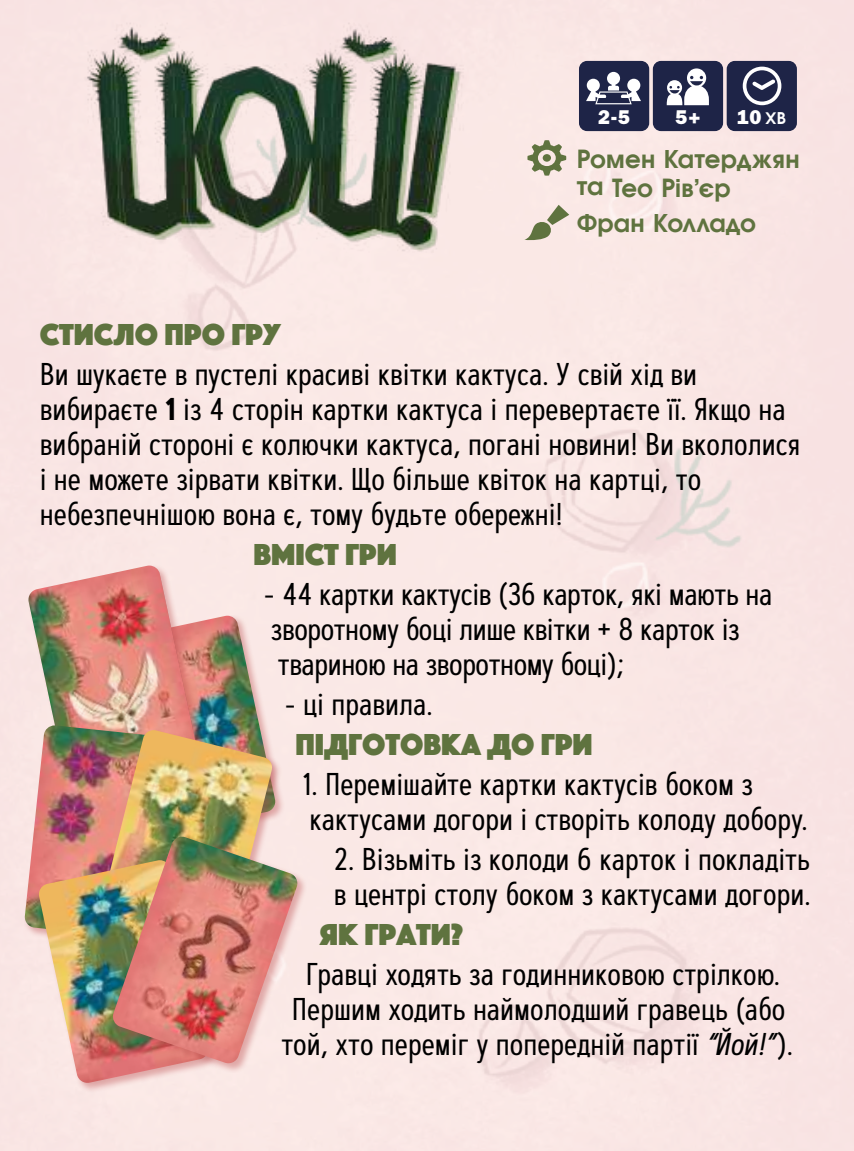
<style>
.page{position:relative;width:854px;height:1151px;background:#fff}
.page>*{position:absolute;margin:0;border:0;box-sizing:border-box;transform-origin:0 0}
.t1{font:31.5px/35px "Artegra Sans Condensed";color:#000}
.t2{font:31.5px "Phosphate Solid";color:#5f733f}
.t3{font:700 24.5px/29.4px "Avanti";color:#5f733f}
.t4{font:19.95px "ITC Franklin Gothic Std Hvy";color:#fff}
.s1{font-family:"Avanti";font-weight:700;font-size:15.75px}
.s2{font-weight:600}
.s3{font-style:italic}
</style>
<div class="page">
<div style="left:0;top:0;width:853px;height:1151px;background:#fae8e5"></div>
<div style="left:726px;top:61px;width:70px;height:70px;background:#1e2447;border-radius:8px"></div>
<svg style="left:742px;top:67px;width:39px;height:38px"></svg>
<div style="left:652px;top:61px;width:70px;height:70px;background:#1e2447;border-radius:8px"></div>
<svg style="left:666px;top:68px;width:42px;height:37px"></svg>
<div style="left:578px;top:61px;width:71px;height:70px;background:#1e2447;border-radius:8px"></div>
<svg style="left:586px;top:72px;width:54px;height:32px"></svg>
<img style="left:86px;top:23px;width:376px;height:256px">
<svg style="left:524px;top:205px;width:45px;height:36px"></svg>
<svg style="left:527px;top:140px;width:39px;height:36px"></svg>
<img style="left:208px;top:616px;width:58px;height:113px">
<div style="left:27px;top:565px;width:181px;height:233px;background:#b74547;opacity:.4"></div>
<img style="left:27px;top:566px;width:172px;height:163px">
<img style="left:24px;top:725px;width:154px;height:210px">
<div style="left:97px;top:729px;width:184px;height:233px;background:#b74547;opacity:.4"></div>
<img style="left:98px;top:730px;width:175px;height:129px">
<div style="left:37px;top:859px;width:182px;height:233px;background:#b74547;opacity:.4"></div>
<img style="left:38px;top:860px;width:171px;height:224px">
<div style="left:112px;top:835px;width:195px;height:238px;background:#b74547;opacity:.4"></div>
<img style="left:112px;top:837px;width:186px;height:227px">
<p class="t4" style="left:598px;top:106px;width:33px">2-5</p>
<p class="t4" style="left:675px;top:106px;width:27px">5+</p>
<p class="t4" style="left:737px;top:106px;width:51px">10 <span class="s1">ХВ</span></p>
<p class="t3" style="left:576px;top:144px;width:224px">Ромен Катерджян та Тео Рів’єр</p>
<p class="t3" style="left:576px;top:209px;width:181px">Фран Колладо</p>
<p class="t2" style="left:40px;top:312px;width:243px">СТИСЛО ПРО ГРУ</p>
<p class="t1" style="left:40px;top:356px;width:762px">Ви шукаєте в пустелі красиві квітки кактуса. У свій хід ви вибираєте <span class="s2">1</span> із 4 сторін картки кактуса і перевертаєте її. Якщо на вибраній стороні є колючки кактуса, погані новини! Ви вкололися і не можете зірвати квітки. Що більше квіток на картці, то небезпечнішою вона є, тому будьте обережні!</p>
<p class="t2" style="left:253px;top:532px;width:145px">ВМІСТ ГРИ</p>
<p class="t1" style="left:264px;top:576px;width:510px">- 44 картки кактусів (36 карток, які мають на зворотному боці лише квітки + 8 карток із твариною на зворотному боці);</p>
<p class="t1" style="left:285px;top:686px;width:149px">- ці правила.</p>
<p class="t2" style="left:295px;top:722px;width:299px">ПІДГОТОВКА ДО ГРИ</p>
<p class="t1" style="left:302px;top:765px;width:506px">1. Перемішайте картки кактусів боком з кактусами догори і створіть колоду добору.</p>
<p class="t1" style="left:334px;top:840px;width:478px">2. Візьміть із колоди 6 карток і покладіть в центрі столу боком з кактусами догори.</p>
<p class="t2" style="left:320px;top:912px;width:145px">ЯК ГРАТИ?</p>
<p class="t1" style="left:281px;top:955px;width:513px;text-align:center">Гравці ходять за годинниковою стрілкою.<br>Першим ходить наймолодший гравець (або той, хто переміг у попередній партії <span class="s3">“Йой!”</span>).</p>
</div>
